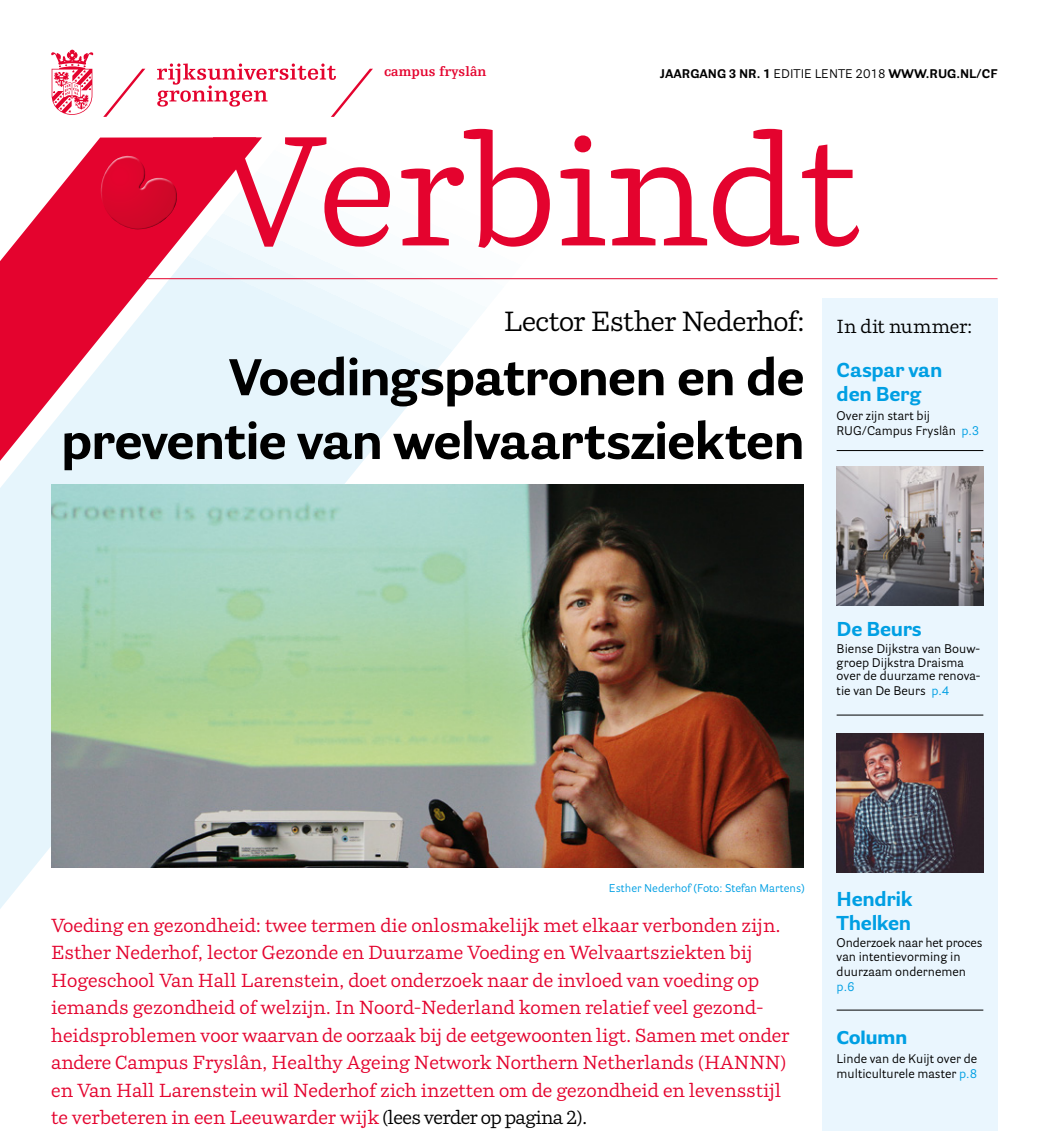
<style>
.page{position:relative;width:1050px;height:1143px;background:#fff}
.page>*{position:absolute;margin:0;border:0;box-sizing:border-box;transform-origin:0 0}
.t1{font:153.75px "Parry Pro";color:#e4032e}
.t2{font:700 51.25px/63.8px "Parry Grotesque Pro";letter-spacing:-.025em;color:#000;text-align:right}
.t3{font:27.5px "Parry Pro";letter-spacing:-.025em;color:#000}
.t4{font:700 20px/24px "Parry Grotesque Pro";letter-spacing:-.015em;color:#009fe3}
.t5{font:18.75px/27.5px "Parry Pro";color:#e4032e}
.t6{font:18.75px "Parry Pro";letter-spacing:-.01em;color:#000}
.t7{font:700 17.5px "Verdana";letter-spacing:-.04em;color:#009fe3}
.t8{font:700 13.62px "Egyptienne F";color:#e4032e}
.t9{font:12.5px/13.8px "Parry Grotesque Pro";color:#000}
.t10{font:700 12.5px "Parry Grotesque Pro";color:#000}
.t11{font:12.5px "Parry Grotesque Pro";color:#009fe3}
.t12{font:11.25px "Parry Grotesque Pro";color:#009fe3}
.s1{font-weight:400}
.s2{color:#009fe3}
.s3{color:#000}
</style>
<div class="page">
<svg style="left:0;top:232px;width:625px;height:677px"></svg>
<div style="left:822px;top:298px;width:175px;height:833px;background:#eaf6fe"></div>
<hr style="left:55px;top:278px;width:942px;height:1px;background:#e4032e">
<svg style="left:157px;top:63px;width:216px;height:54px"></svg>
<svg style="left:103px;top:69px;width:42px;height:48px"></svg>
<svg style="left:51px;top:50px;width:42px;height:65px"></svg>
<img style="left:837px;top:733px;width:146px;height:140px">
<img style="left:837px;top:466px;width:146px;height:140px">
<img style="left:51px;top:485px;width:753px;height:383px">
<svg style="left:0;top:137px;width:262px;height:326px"></svg>
<hr style="left:837px;top:450px;width:146px;height:1px;background:#000">
<hr style="left:837px;top:1010px;width:146px;height:1px;background:#000">
<hr style="left:837px;top:715px;width:146px;height:1px;background:#000">
<div style="left:99px;top:154px;width:78px;height:54px;background:#fff;opacity:.75"></div>
<div style="left:102px;top:161px;width:77px;height:69px;background:#000;opacity:.75"></div>
<p class="t8" style="left:384px;top:64px;width:104px">campus fryslân</p>
<p class="t10" style="left:660px;top:65px;width:339px">JAARGANG 3 NR. 1 <span class="s1">EDITIE LENTE 2018</span> WWW.RUG.NL/CF</p>
<h1 class="t1" style="left:212px;top:82px;width:648px">Verbindt</h1>
<h3 class="t3" style="left:504px;top:302px;width:302px">Lector Esther Nederhof:</h3>
<h2 class="t2" style="left:61px;top:345px;width:745px">Voedingspatronen en de preventie van welvaartsziekten</h2>
<p class="t6" style="left:837px;top:313px;width:137px">In dit nummer:</p>
<p class="t4" style="left:837px;top:358px;width:107px">Caspar van den Berg</p>
<p class="t9" style="left:837px;top:408px;width:144px;line-height:15px">Over zijn start bij<br>RUG/Campus Fryslân <span class="s2">p.3</span></p>
<p class="t4" style="left:837px;top:616px;width:87px">De Beurs</p>
<p class="t9" style="left:837px;top:641px;width:145px">Biense Dijkstra van Bouw&shy;groep Dijkstra Draisma over de duurzame renova-</p>
<p class="t9" style="left:837px;top:684px;width:114px">tie van De Beurs <span class="s2">p.4</span></p>
<p class="t12" style="left:609px;top:880px;width:197px">Esther Nederhof (Foto: Stefan Martens)</p>
<p class="t5" style="left:51px;top:911px;width:740px">Voeding en gezondheid: twee termen die onlosmakelijk met elkaar verbonden zijn.<br>Esther Nederhof, lector Gezonde en Duurzame Voeding en Welvaartsziekten bij Hogeschool Van Hall Larenstein, doet onderzoek naar de invloed van voeding op iemands gezondheid of welzijn. In Noord-Nederland komen relatief veel gezond&shy;heidsproblemen voor waarvan de oorzaak bij de eetgewoonten ligt. Samen met onder andere Campus Fryslân, Healthy Ageing Network Northern Netherlands (HANNN) en Van Hall Larenstein wil Nederhof zich inzetten om de gezondheid en levensstijl te verbeteren in een Leeuwarder wijk <span class="s3">(lees verder op pagina 2).</span></p>
<p class="t4" style="left:837px;top:886px;width:77px">Hendrik<br>Thelken</p>
<p class="t9" style="left:837px;top:936px;width:147px">Onderzoek naar het proces van intentievorming in</p>
<p class="t9" style="left:837px;top:964px;width:131px">duurzaam ondernemen</p>
<p class="t11" style="left:837px;top:977px;width:20px">p.6</p>
<p class="t7" style="left:837px;top:1025px;width:72px">Column</p>
<p class="t9" style="left:837px;top:1051px;width:142px;line-height:15px">Linde van de Kuijt over de multiculturele master <span class="s2">p.8</span></p>
</div>
